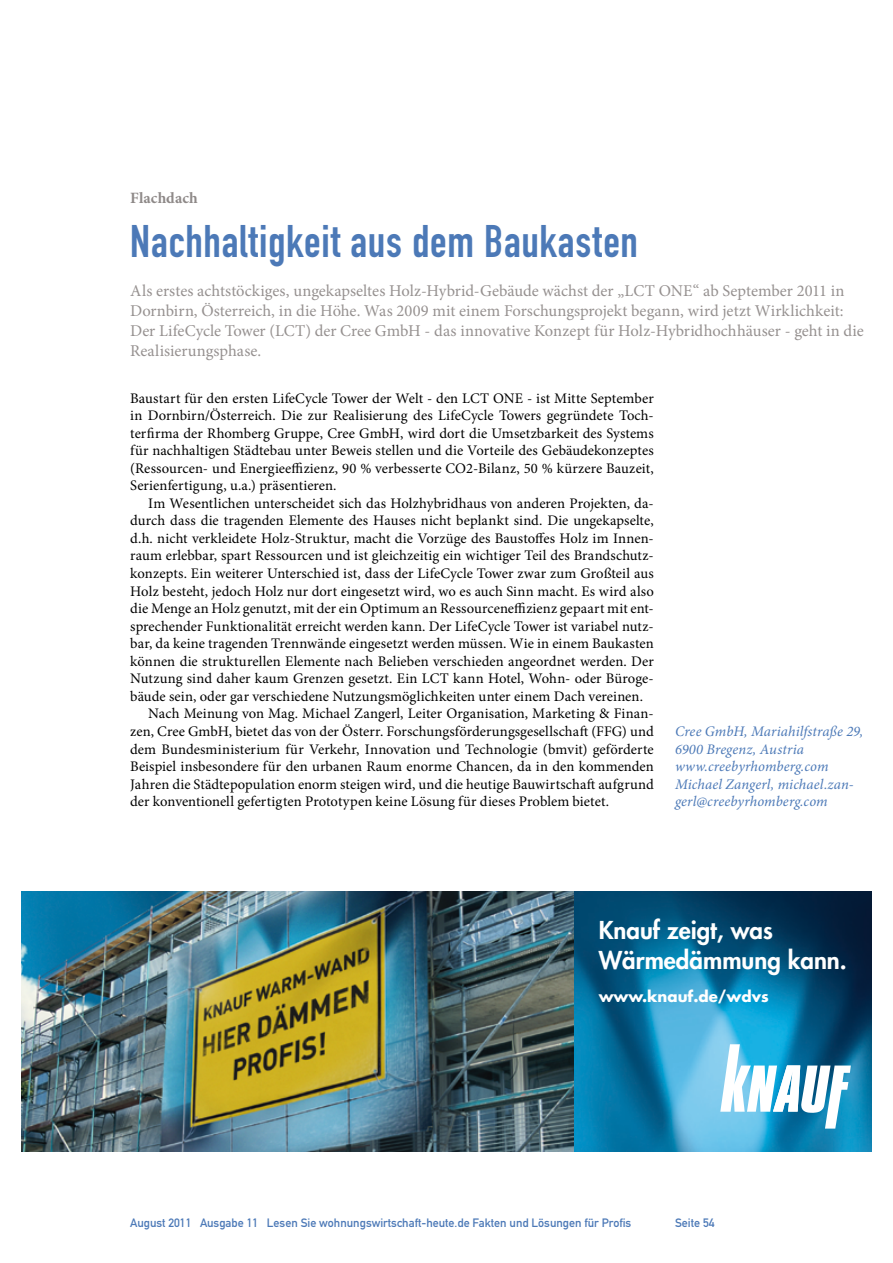
<style>
.page{position:relative;width:893px;height:1263px;background:#fff}
.page>*{position:absolute;margin:0;border:0;box-sizing:border-box;transform-origin:0 0}
.Überschrift_Groß{font:45px "DIN Engschrift";letter-spacing:.015em;color:#4c79b7}
.t1{font:800 24px/29.2px "Futura";color:#fff}
.Anlesetext{font:16.5px/19.8px "Minion Pro";color:#969190}
.Kategorie{font:700 15.75px "Minion Pro";letter-spacing:.005em;color:#8e8988}
.t2{font:700 15px "Futura";color:#fff}
.Fliesstext{font:14.7px/17.5px "Minion Pro";color:#000;text-align:justify}
.Fließtext_erste_Zeil{font:14.7px/17.5px "Minion Pro";letter-spacing:.01em;color:#000;text-align:justify}
.Zwischentext{font:italic 14.7px/17.5px "Minion Pro";letter-spacing:.005em;color:#4c79b7}
.t3{font:12px "DIN Mittelschrift";color:#4c79b7}
</style>
<div class="page">
<img style="left:573px;top:891px;width:299px;height:260px">
<img style="left:21px;top:891px;width:552px;height:260px">
<svg style="left:720px;top:1044px;width:131px;height:84px"></svg>
<p class="Kategorie" style="left:130px;top:187px;width:69px">Flachdach</p>
<p class="Überschrift_Groß" style="left:130px;top:215px;width:509px">Nachhaltigkeit aus dem Baukasten</p>
<p class="Anlesetext" style="left:130px;top:281px;width:735px">Als erstes achtstöckiges, ungekapseltes Holz-Hybrid-Gebäude wächst der „LCT ONE“ ab September 2011 in Dornbirn, Österreich, in die Höhe. Was 2009 mit einem Forschungsprojekt begann, wird jetzt Wirklichkeit:<br>Der LifeCycle Tower (LCT) der Cree GmbH - das innovative Konzept für Holz-Hybridhochhäuser - geht in die Realisierungsphase.</p>
<p class="Fließtext_erste_Zeil" style="left:130px;top:389px;width:525px">Baustart für den ersten LifeCycle Tower der Welt - den LCT ONE - ist Mitte September in Dornbirn/Österreich. Die zur Realisierung des LifeCycle Towers gegründete Toch&shy;terfirma der Rhomberg Gruppe, Cree GmbH, wird dort die Umsetzbarkeit des Systems für nachhaltigen Städtebau unter Beweis stellen und die Vorteile des Gebäudekonzeptes (Ressourcen- und Energieeffizienz, 90 % verbesserte CO2-Bilanz, 50 % kürzere Bauzeit, Serienfertigung, u.a.) präsentieren.</p>
<p class="Fliesstext" style="left:130px;top:494px;width:525px;text-indent:18px">Im Wesentlichen unterscheidet sich das Holzhybridhaus von anderen Projekten, da&shy;durch dass die tragenden Elemente des Hauses nicht beplankt sind. Die ungekapselte, d.h. nicht verkleidete Holz-Struktur, macht die Vorzüge des Baustoffes Holz im Innen&shy;raum erlebbar, spart Ressourcen und ist gleichzeitig ein wichtiger Teil des Brandschutz&shy;konzepts. Ein weiterer Unterschied ist, dass der LifeCycle Tower zwar zum Großteil aus Holz besteht, jedoch Holz nur dort eingesetzt wird, wo es auch Sinn macht. Es wird also die Menge an Holz genutzt, mit der ein Optimum an Ressourceneffizienz gepaart mit ent&shy;sprechender Funktionalität erreicht werden kann. Der LifeCycle Tower ist variabel nutz&shy;bar, da keine tragenden Trennwände eingesetzt werden müssen. Wie in einem Baukasten können die strukturellen Elemente nach Belieben verschieden angeordnet werden. Der Nutzung sind daher kaum Grenzen gesetzt. Ein LCT kann Hotel, Wohn- oder Büroge&shy;bäude sein, oder gar verschiedene Nutzungsmöglichkeiten unter einem Dach vereinen.</p>
<p class="Fliesstext" style="left:130px;top:705px;width:525px;text-indent:18px">Nach Meinung von Mag. Michael Zangerl, Leiter Organisation, Marketing &amp; Finan&shy;zen, Cree GmbH, bietet das von der Österr. Forschungsförderungsgesellschaft (FFG) und dem Bundesministerium für Verkehr, Innovation und Technologie (bmvit) geförderte Beispiel insbesondere für den urbanen Raum enorme Chancen, da in den kommenden Jahren die Städtepopulation enorm steigen wird, und die heutige Bauwirtschaft aufgrund der konventionell gefertigten Prototypen keine Lösung für dieses Problem bietet.</p>
<p class="Zwischentext" style="left:675px;top:722px;width:190px">Cree GmbH, Mariahilfstraße 29,<br>6900 Bregenz, Austria</p>
<p class="Zwischentext" style="left:675px;top:758px;width:155px">www.creebyrhomberg.com</p>
<p class="Zwischentext" style="left:675px;top:775px;width:180px">Michael Zangerl, michael.zan&shy;gerl@creebyrhomberg.com</p>
<p class="t1" style="left:599px;top:915px;width:250px">Knauf zeigt, was<br>Wärmedämmung kann.</p>
<p class="t2" style="left:599px;top:986px;width:172px">www.knauf.de/wdvs</p>
<p class="t3" style="left:130px;top:1216px;width:503px">August 2011 Ausgabe 11 Lesen Sie wohnungswirtschaft-heute.de Fakten und Lösungen für Profis</p>
<p class="t3" style="left:675px;top:1216px;width:41px">Seite 54</p>
</div>
